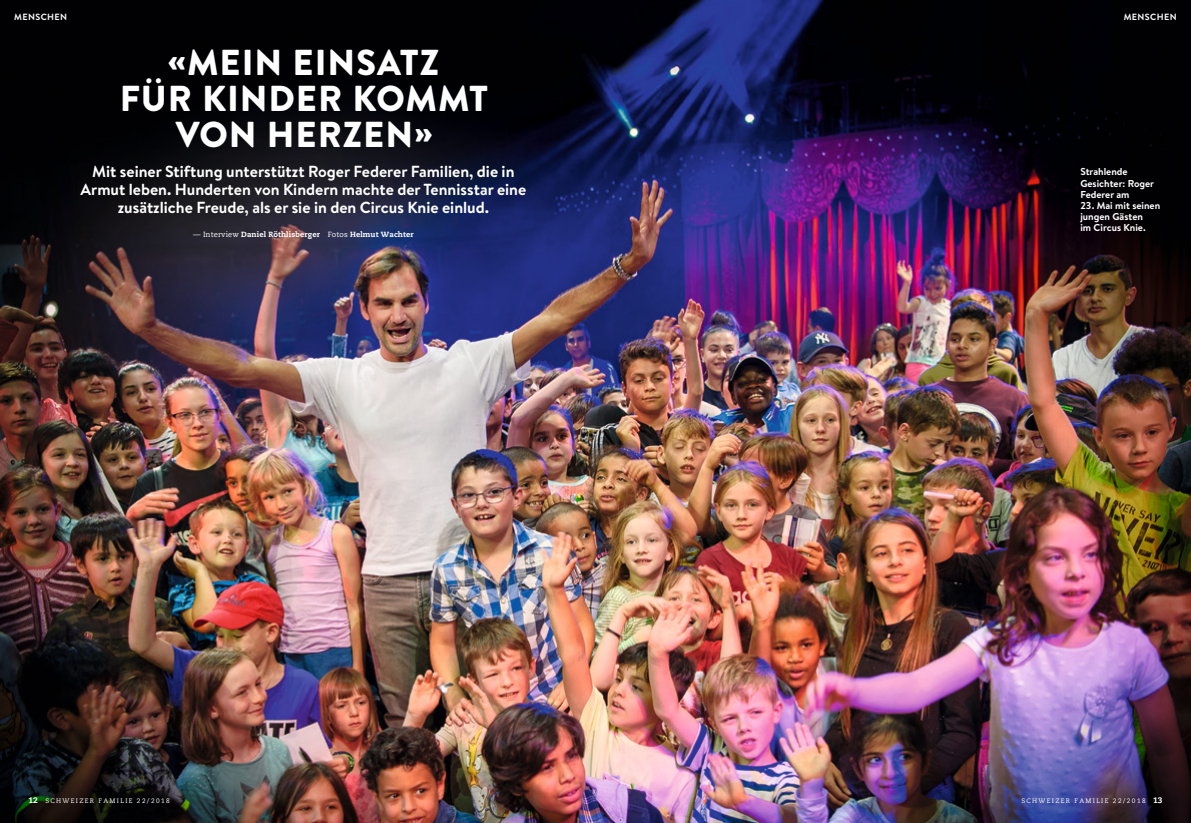
<style>
.page{position:relative;width:1191px;height:823px;background:#fff}
.page>*{position:absolute;margin:0;border:0;box-sizing:border-box;transform-origin:0 0}
._100_Headline_Story{font:900 36px "Brandon Grotesque";letter-spacing:.025em;color:#fff}
._110_Lead_Brd_16pt_z{font:700 16px "Brandon Text";color:#fff}
._300_Legende_10pt_x1{font:700 10px/11px "Brandon Text";color:#fff}
.RUBRIKTITEL_klein_Br{font:700 9px "Brandon Grotesque";letter-spacing:.04em;color:#fff}
.PAGINA_8pt_Zahl_x08{font:800 8px "Caecilia";color:#fff}
._150_Autorenzeile_Ca{font:800 7.5px "Caecilia";letter-spacing:.015em;color:#fff}
.PAGINA_6_5pt_Text_x0{font:6.5px "Caecilia";letter-spacing:.2em;color:#fff}
.s1{font-weight:400}
</style>
<div class="page">
<img style="left:0;top:0;width:1191px;height:822px">
<p class="RUBRIKTITEL_klein_Br" style="left:14px;top:11px;width:54px">MENSCHEN</p>
<p class="RUBRIKTITEL_klein_Br" style="left:1123px;top:11px;width:54px">MENSCHEN</p>
<p class="_100_Headline_Story" style="left:168px;top:37px;width:272px">«MEIN EINSATZ</p>
<p class="_100_Headline_Story" style="left:120px;top:73px;width:369px">FÜR KINDER KOMMT</p>
<p class="_100_Headline_Story" style="left:176px;top:109px;width:258px">VON HERZEN»</p>
<p class="_110_Lead_Brd_16pt_z" style="left:92px;top:160px;width:424px">Mit seiner Stiftung unterstützt Roger Federer Familien, die in</p>
<p class="_110_Lead_Brd_16pt_z" style="left:81px;top:178px;width:447px">Armut leben. Hunderten von Kindern machte der Tennisstar eine</p>
<p class="_110_Lead_Brd_16pt_z" style="left:118px;top:196px;width:373px">zusätzliche Freude, als er sie in den Circus Knie einlud.</p>
<p class="_150_Autorenzeile_Ca" style="left:193px;top:230px;width:222px"><span class="s1">— Interview</span> Daniel Röthlisberger <span class="s1">Fotos</span> Helmut Wachter</p>
<p class="_300_Legende_10pt_x1" style="left:1080px;top:166px;width:75px">Strahlende<br>Gesichter: Roger<br>Federer am</p>
<p class="_300_Legende_10pt_x1" style="left:1080px;top:199px;width:81px">23. Mai mit seinen jungen Gästen<br>im Circus Knie.</p>
<p class="PAGINA_8pt_Zahl_x08" style="left:28px;top:794px;width:11px">12</p>
<p class="PAGINA_6_5pt_Text_x0" style="left:45px;top:796px;width:126px">SCHWEIZER FAMILIE 22/2018</p>
<p class="PAGINA_6_5pt_Text_x0" style="left:1021px;top:796px;width:126px">SCHWEIZER FAMILIE 22/2018</p>
<p class="PAGINA_8pt_Zahl_x08" style="left:1153px;top:794px;width:11px">13</p>
</div>
